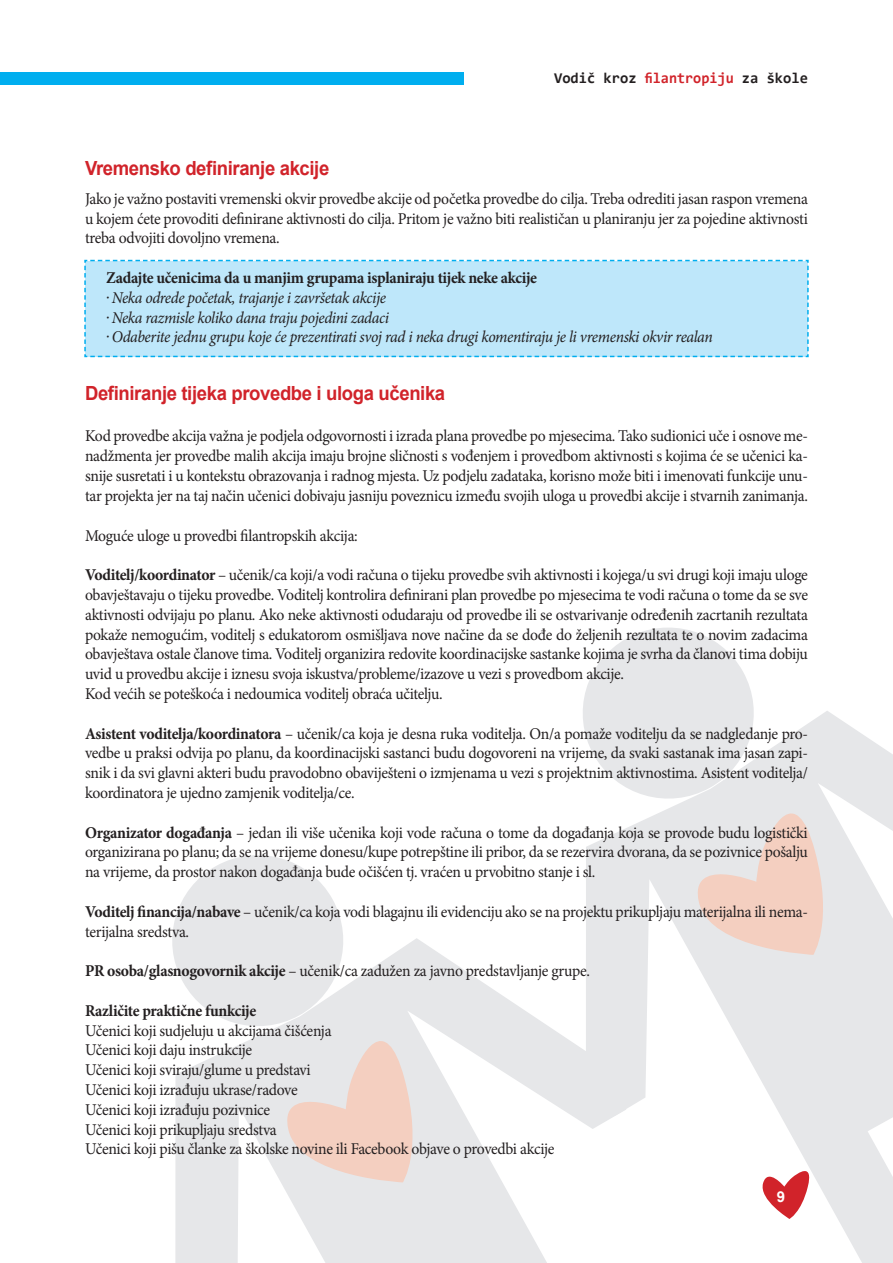
<style>
.page{position:relative;width:893px;height:1263px;background:#fff}
.page>*{position:absolute;margin:0;border:0;box-sizing:border-box;transform-origin:0 0}
.t1{font:700 19.5px "Arial";letter-spacing:-.02em;color:#d1232a;scale:.95 1}
.t2{font:16.5px/19.8px "Minion Pro";letter-spacing:-.02em;color:#231f20;text-align:justify;scale:.95 1}
.t3{font:italic 16.5px/19.8px "Minion Pro";letter-spacing:-.03em;color:#231f20;scale:.95 1}
.t4{font:700 16.5px "Minion Pro";letter-spacing:-.02em;color:#231f20;scale:.95 1}
.t5{font:700 15px "Consolas";color:#231f20}
.t6{font:700 15px "Arial";color:#fff}
.s1{color:#d1232a}
.s2{font-weight:700;font-style:normal}
.s3{font-weight:700}
</style>
<div class="page">
<div style="left:0;top:72px;width:463px;height:13px;background:#00aeef"></div>
<div style="left:84px;top:259px;width:725px;height:99px;background:#bee7fa"></div>
<svg style="left:172px;top:855px;width:399px;height:408px;fill:#e6e7e9"></svg>
<svg style="left:277px;top:1006px;width:147px;height:176px;background:#ecddd8"></svg>
<svg style="left:571px;top:628px;width:322px;height:635px;fill:#e6e7e9"></svg>
<svg style="left:688px;top:779px;width:146px;height:176px;background:#ecddd7"></svg>
<p class="t5" style="left:554px;top:69px;width:255px">Vodič kroz <span class="s1">filantropiju</span> za škole</p>
<p class="t1" style="left:85px;top:154px;width:259px">Vremensko definiranje akcije</p>
<p class="t2" style="left:85px;top:189px;width:762px">Jako je važno postaviti vremenski okvir provedbe akcije od početka provedbe do cilja. Treba odrediti jasan raspon vremena u kojem ćete provoditi definirane aktivnosti do cilja. Pritom je važno biti realističan u planiranju jer za pojedine aktivnosti treba odvojiti dovoljno vremena.</p>
<p class="t3" style="left:106px;top:268px;width:640px"><span class="s2">Zadajte učenicima da u manjim grupama isplaniraju tijek neke akcije<br></span><span class="s3">.</span> Neka odrede početak, trajanje i završetak akcije<br><span class="s3">.</span> Neka razmisle koliko dana traju pojedini zadaci<br><span class="s3">.</span> Odaberite jednu grupu koje će prezentirati svoj rad i neka drugi komentiraju je li vremenski okvir realan</p>
<p class="t1" style="left:85px;top:380px;width:381px">Definiranje tijeka provedbe i uloga učenika</p>
<p class="t2" style="left:85px;top:426px;width:762px">Kod provedbe akcija važna je podjela odgovornosti i izrada plana provedbe po mjesecima. Tako sudionici uče i osnove me&shy;nadžmenta jer provedbe malih akcija imaju brojne sličnosti s vođenjem i provedbom aktivnosti s kojima će se učenici ka&shy;snije susretati i u kontekstu obrazovanja i radnog mjesta. Uz podjelu zadataka, korisno može biti i imenovati funkcije unu&shy;tar projekta jer na taj način učenici dobivaju jasniju poveznicu između svojih uloga u provedbi akcije i stvarnih zanimanja.</p>
<p class="t2" style="left:85px;top:525px;width:289px">Moguće uloge u provedbi filantropskih akcija:</p>
<p class="t2" style="left:85px;top:565px;width:762px;text-align:left"><span class="s3">Voditelj/koordinator</span> – učenik/ca koji/a vodi računa o tijeku provedbe svih aktivnosti i kojega/u svi drugi koji imaju uloge obavještavaju o tijeku provedbe. Voditelj kontrolira definirani plan provedbe po mjesecima te vodi računa o tome da se sve aktivnosti odvijaju po planu. Ako neke aktivnosti odudaraju od provedbe ili se ostvarivanje određenih zacrtanih rezultata pokaže nemogućim, voditelj s edukatorom osmišljava nove načine da se dođe do željenih rezultata te o novim zadacima obavještava ostale članove tima. Voditelj organizira redovite koordinacijske sastanke kojima je svrha da članovi tima dobiju uvid u provedbu akcije i iznesu svoja iskustva/probleme/izazove u vezi s provedbom akcije.<br>Kod većih se poteškoća i nedoumica voditelj obraća učitelju.</p>
<p class="t2" style="left:85px;top:723px;width:762px"><span class="s3">Asistent voditelja/koordinatora</span> – učenik/ca koja je desna ruka voditelja. On/a pomaže voditelju da se nadgledanje pro&shy;vedbe u praksi odvija po planu, da koordinacijski sastanci budu dogovoreni na vrijeme, da svaki sastanak ima jasan zapi&shy;snik i da svi glavni akteri budu pravodobno obaviješteni o izmjenama u vezi s projektnim aktivnostima. Asistent voditelja/ koordinatora je ujedno zamjenik voditelja/ce.</p>
<p class="t2" style="left:85px;top:822px;width:762px"><span class="s3">Organizator događanja</span> – jedan ili više učenika koji vode računa o tome da događanja koja se provode budu logistički organizirana po planu; da se na vrijeme donesu/kupe potrepštine ili pribor, da se rezervira dvorana, da se pozivnice pošalju na vrijeme, da prostor nakon događanja bude očišćen tj. vraćen u prvobitno stanje i sl.</p>
<p class="t2" style="left:85px;top:902px;width:762px"><span class="s3">Voditelj financija/nabave</span> – učenik/ca koja vodi blagajnu ili evidenciju ako se na projektu prikupljaju materijalna ili nema&shy;terijalna sredstva.</p>
<p class="t2" style="left:85px;top:961px;width:531px"><span class="s3">PR osoba/glasnogovornik akcije</span> – učenik/ca zadužen za javno predstavljanje grupe.</p>
<p class="t4" style="left:85px;top:999px;width:182px">Različite praktične funkcije</p>
<p class="t2" style="left:85px;top:1020px;width:496px;text-align:left">Učenici koji sudjeluju u akcijama čišćenja<br>Učenici koji daju instrukcije<br>Učenici koji sviraju/glume u predstavi<br>Učenici koji izrađuju ukrase/radove<br>Učenici koji izrađuju pozivnice<br>Učenici koji prikupljaju sredstva<br>Učenici koji pišu članke za školske novine ili Facebook objave o provedbi akcije</p>
<p class="t6" style="left:777px;top:1186px;width:10px">9</p>
</div>
